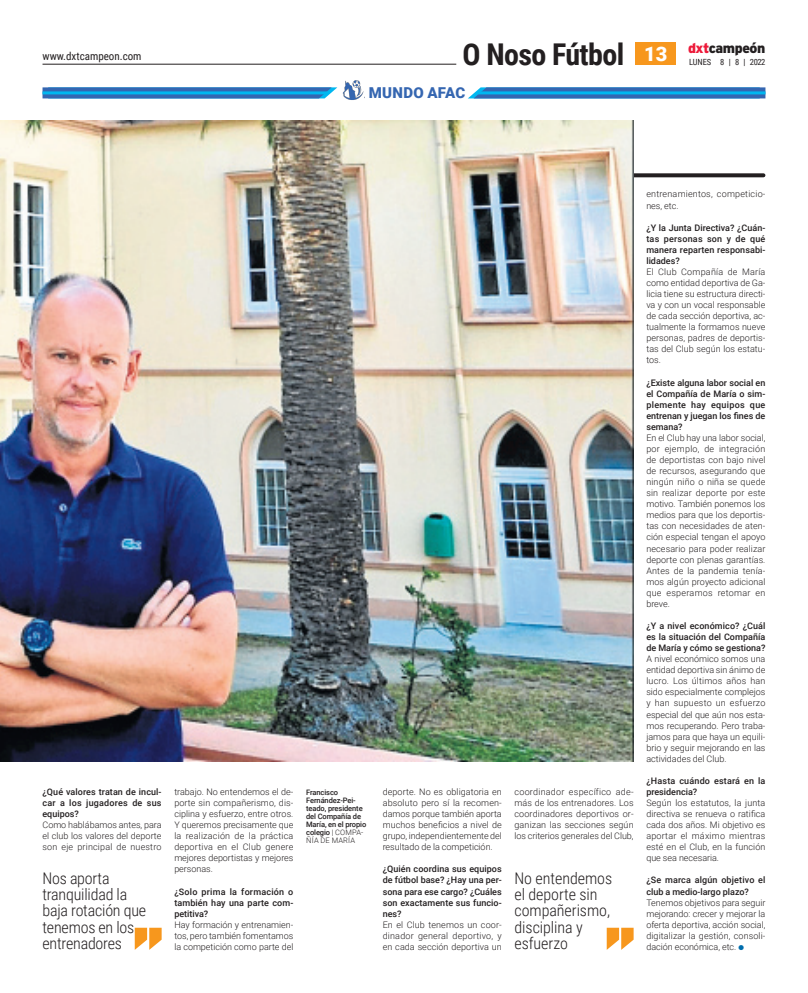
<style>
.page{position:relative;width:808px;height:993px;background:#fff}
.page>*{position:absolute;margin:0;border:0;box-sizing:border-box;transform-origin:0 0}
.t1{font:700 30px "Roboto Condensed";letter-spacing:-.02em;color:#231f20}
._8MDXT_destacado_ent{font:300 16px/16.3px "Roboto Condensed";letter-spacing:-.01em;color:#231f20}
._8MDXT_noticia__TIT{font:900 15px "Roboto";letter-spacing:.025em;color:#3566b1}
.t2{font:900 14px "Interstate";letter-spacing:-.03em;color:#231f20}
.t3{font:11px "Roboto Condensed";color:#231f20}
._8MDXT_txt_sin_sangr{font:300 9px/11.1px "Roboto";letter-spacing:.005em;color:#231f20;text-align:justify}
._8MDXT_txt_sin_sangr-2{font:500 9px/11.1px "Roboto";letter-spacing:.005em;color:#231f20;text-align:justify}
._8MDXT_txt_sin_sangr-3{font:300 9px/11.1px "Roboto";letter-spacing:.025em;color:#231f20}
.t4{font:8.5px "Roboto Condensed";letter-spacing:-.035em;color:#231f20}
._8MDXT_pie_de_foto{font:500 7.5px/8px "Roboto";letter-spacing:-.015em;color:#231f20}
._8MDXT_pie_de_foto-2{font:300 7.5px "Roboto";letter-spacing:.025em;color:#231f20}
.s1{font-family:"Roboto";font-size:20px;color:#fff}
.s2{color:#ed1a3a}
.s3{font-weight:300}
.s4{color:#006dad}
</style>
<div class="page">
<svg style="left:634px;top:173px;width:129px;height:4px"></svg>
<img style="left:0;top:120px;width:634px;height:641px">
<img style="left:342px;top:80px;width:22px;height:20px">
<svg style="left:43px;top:87px;width:294px;height:11px;background:#3875ba"></svg>
<hr style="left:43px;top:91px;width:285px;height:3px;background:#00b7f0">
<svg style="left:468px;top:87px;width:297px;height:11px;background:#3975ba"></svg>
<hr style="left:478px;top:91px;width:287px;height:3px;background:#00b7f0">
<svg style="left:135px;top:927px;width:27px;height:22px"></svg>
<svg style="left:607px;top:927px;width:27px;height:22px"></svg>
<div style="left:636px;top:43px;width:40px;height:22px;background:#f7971d"></div>
<hr style="left:43px;top:64px;width:580px;height:1px;background:#231f20">
<div style="left:456px;top:41px;width:168px;height:25px;background:#fff"></div>
<p class="t3" style="left:43px;top:49px;width:101px">www.dxtcampeon.com</p>
<h1 class="t1" style="left:462px;top:33px;width:163px">O Noso Fútbol</h1>
<p class="_8MDXT_noticia__TIT" style="left:369px;top:82px;width:98px">MUNDO AFAC</p>
<h3 class="t2" style="left:644px;top:40px;width:123px"><span class="s1">13</span> <span class="s2">dxt</span>campeón</h3>
<p class="t4" style="left:689px;top:56px;width:78px">Lunes 8 | 8 | 2022</p>
<p class="_8MDXT_txt_sin_sangr" style="left:514px;top:785px;width:121px">coordinador específico ade&shy;más de los entrenadores. Los coordinadores deportivos or&shy;ganizan las secciones según los criterios generales del Club,</p>
<p class="_8MDXT_txt_sin_sangr" style="left:174px;top:785px;width:121px">trabajo. No entendemos el de&shy;porte sin compañerismo, dis&shy;ciplina y esfuerzo, entre otros.<br>Y queremos precisamente que la realización de la práctica deportiva en el Club genere mejores deportistas y mejores personas.</p>
<p class="_8MDXT_txt_sin_sangr-2" style="left:174px;top:885px;width:121px">¿Solo prima la formación o también hay una parte com&shy;petitiva?</p>
<p class="_8MDXT_txt_sin_sangr" style="left:174px;top:918px;width:121px">Hay formación y entrenamien&shy;tos, pero también fomentamos la competición como parte del</p>
<p class="_8MDXT_txt_sin_sangr" style="left:383px;top:785px;width:121px">deporte. No es obligatoria en absoluto pero sí la recomen&shy;damos porque también aporta muchos beneficios a nivel de grupo, independientemente del resultado de la competición.</p>
<p class="_8MDXT_txt_sin_sangr-2" style="left:383px;top:863px;width:121px">¿Quién coordina sus equipos de fútbol base? ¿Hay una per&shy;sona para ese cargo? ¿Cuáles son exactamente sus funcio&shy;nes?</p>
<p class="_8MDXT_txt_sin_sangr" style="left:383px;top:918px;width:121px">En el Club tenemos un coor&shy;dinador general deportivo, y en cada sección deportiva un</p>
<p class="_8MDXT_txt_sin_sangr-2" style="left:43px;top:785px;width:121px">¿Qué valores tratan de incul&shy;car a los jugadores de sus equipos?</p>
<p class="_8MDXT_txt_sin_sangr" style="left:43px;top:818px;width:121px">Como hablábamos antes, para el club los valores del deporte son eje principal de nuestro</p>
<p class="_8MDXT_pie_de_foto" style="left:306px;top:787px;width:62px">Francisco<br>Fernández-Pei&shy;teado, presidente del Compañía de<br>María, en el propio colegio <span class="s3">| compa</span></p>
<p class="_8MDXT_pie_de_foto-2" style="left:361px;top:826px;width:4px">-</p>
<p class="_8MDXT_pie_de_foto-2" style="left:306px;top:834px;width:50px">ñía de maría</p>
<p class="_8MDXT_destacado_ent" style="left:43px;top:869px;width:105px">N os aporta tranquilidad la baja rotación que tenemos en los entrenadores</p>
<p class="_8MDXT_destacado_ent" style="left:514px;top:869px;width:99px">No entendemos el deporte sin compañerismo, disciplina y esfuerzo</p>
<p class="_8MDXT_txt_sin_sangr-3" style="left:646px;top:188px;width:121px">entrenamientos, competicio&shy;nes, etc.</p>
<p class="_8MDXT_txt_sin_sangr-2" style="left:646px;top:221px;width:121px">¿Y la Junta Directiva? ¿Cuán&shy;tas personas son y de qué manera reparten responsabi&shy;lidades?</p>
<p class="_8MDXT_txt_sin_sangr" style="left:646px;top:266px;width:121px">El Club Compañía de María como entidad deportiva de Ga&shy;licia tiene su estructura directi&shy;va y con un vocal responsable de cada sección deportiva, ac&shy;tualmente la formamos nueve personas, padres de deportis&shy;tas del Club según los estatu&shy;tos.</p>
<p class="_8MDXT_txt_sin_sangr-2" style="left:646px;top:376px;width:121px">¿Existe alguna labor social en el Compañía de María o sim&shy;plemente hay equipos que entrenan y juegan los fines de semana?</p>
<p class="_8MDXT_txt_sin_sangr" style="left:646px;top:431px;width:121px">En el Club hay una labor social, por ejemplo, de integración de deportistas con bajo nivel de recursos, asegurando que ningún niño o niña se quede sin realizar deporte por este motivo. También ponemos los medios para que los deportis&shy;tas con necesidades de aten&shy;ción especial tengan el apoyo necesario para poder realizar deporte con plenas garantías.<br>Antes de la pandemia tenía&shy;mos algún proyecto adicional que esperamos retomar en breve.</p>
<p class="_8MDXT_txt_sin_sangr-2" style="left:646px;top:619px;width:121px">¿Y a nivel económico? ¿Cuál es la situación del Compañía de María y cómo se gestiona?</p>
<p class="_8MDXT_txt_sin_sangr" style="left:646px;top:653px;width:121px">A nivel económico somos una entidad deportiva sin ánimo de lucro. Los últimos años han sido especialmente complejos y han supuesto un esfuerzo especial del que aún nos esta&shy;mos recuperando. Pero traba&shy;jamos para que haya un equili&shy;brio y seguir mejorando en las actividades del Club.</p>
<p class="_8MDXT_txt_sin_sangr-2" style="left:646px;top:774px;width:121px">¿Hasta cuándo estará en la presidencia?</p>
<p class="_8MDXT_txt_sin_sangr" style="left:646px;top:796px;width:121px">Según los estatutos, la junta directiva se renueva o ratifica cada dos años. Mi objetivo es aportar el máximo mientras esté en el Club, en la función que sea necesaria.</p>
<p class="_8MDXT_txt_sin_sangr-2" style="left:646px;top:874px;width:121px">¿Se marca algún objetivo el club a medio-largo plazo?</p>
<p class="_8MDXT_txt_sin_sangr" style="left:646px;top:896px;width:121px">Tenemos objetivos para seguir mejorando: crecer y mejorar la oferta deportiva, acción social, digitalizar la gestión, consoli&shy;dación económica, etc. <span class="s4">●</span></p>
</div>
